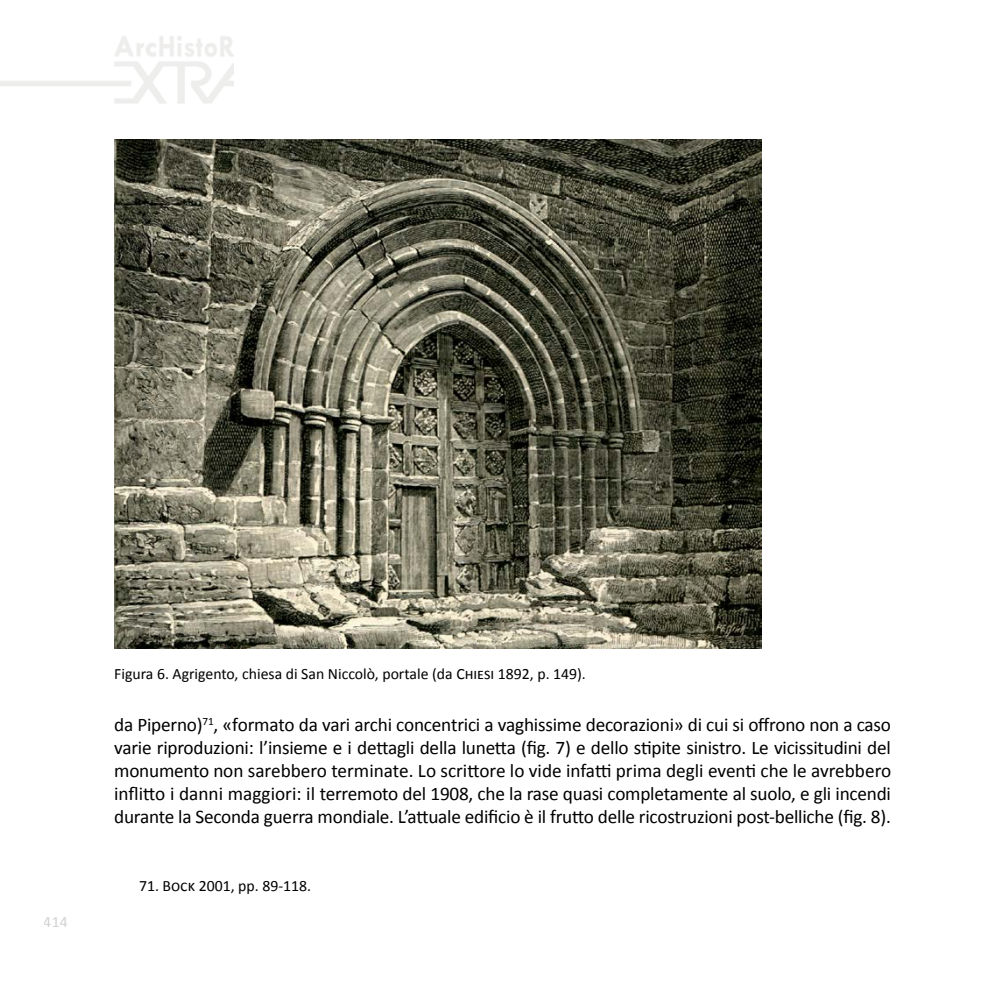
<style>
.page{position:relative;width:993px;height:993px;background:#fff}
.page>*{position:absolute;margin:0;border:0;box-sizing:border-box;transform-origin:0 0}
.t1{font:19.25px/23.1px "Calibri";letter-spacing:-.01em;color:#000;text-align:justify}
.t2{font:15.75px "Calibri";color:#000}
.t3{font:15.75px "Calibri";color:#a9abae}
</style>
<div class="page">
<img style="left:114px;top:139px;width:647px;height:509px">
<p class="t3" style="left:44px;top:910px;width:25px">414</p>
<p class="t2" style="left:114px;top:662px;width:473px">Figura 6. Agrigento, chiesa di San Niccolò, portale (da Chiesi 1892, p. 149).</p>
<p class="t1" style="left:114px;top:712px;width:778px">da Piperno)<sup>71</sup>, «formato da vari archi concentrici a vaghissime decorazioni» di cui si offrono non a caso varie riproduzioni: l’insieme e i dettagli della lunetta (fig. 7) e dello stipite sinistro. Le vicissitudini del monumento non sarebbero terminate. Lo scrittore lo vide infatti prima degli eventi che le avrebbero inflitto i danni maggiori: il terremoto del 1908, che la rase quasi completamente al suolo, e gli incendi durante la Seconda guerra mondiale. L’attuale edificio è il frutto delle ricostruzioni post-belliche (fig. 8).</p>
<p class="t2" style="left:139px;top:874px;width:173px">71. Bock 2001, pp. 89-118.</p>
</div>
